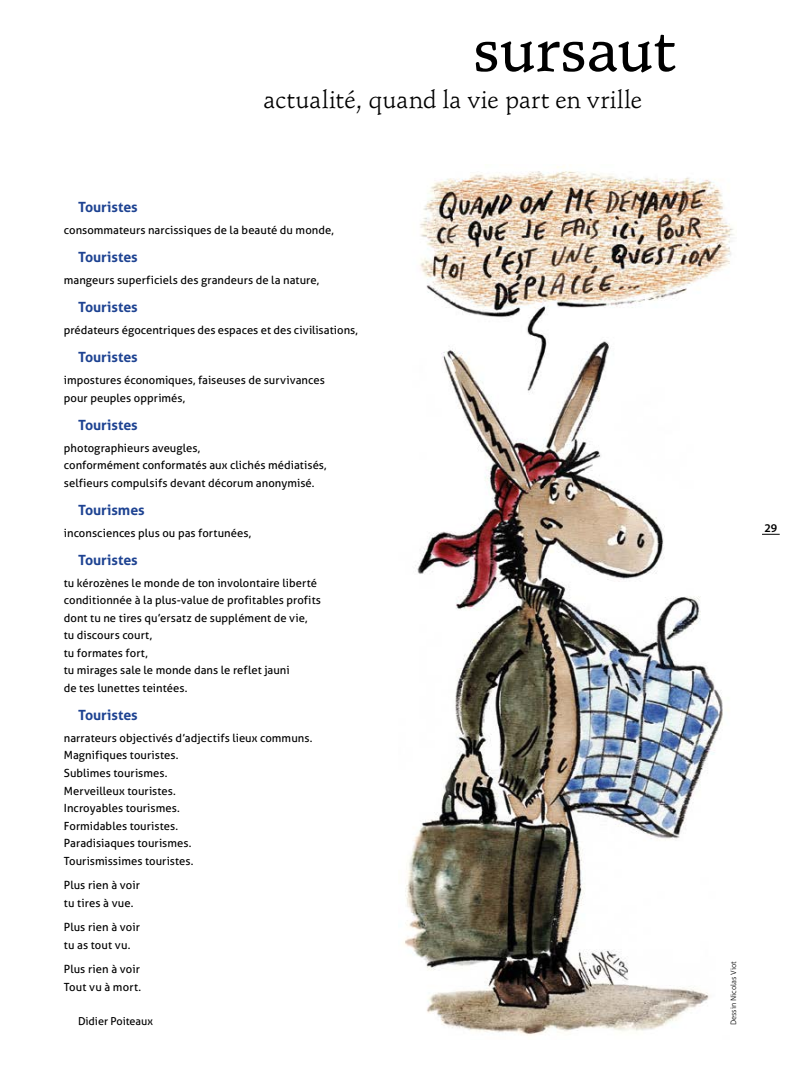
<style>
.page{position:relative;width:798px;height:1081px;background:#fff}
.page>*{position:absolute;margin:0;border:0;box-sizing:border-box;transform-origin:0 0}
.t1{font:500 63.75px "Stempel Schneidler Std";letter-spacing:-.01em;color:#000}
.t2{font:25px "Stempel Schneidler Std";letter-spacing:.01em;color:#000}
.t3{font:700 14.12px "Aller";letter-spacing:-.005em;color:#1e4392}
.t4{font:600 11.88px "Myriad Pro";color:#000}
.t5{font:11.25px/17.5px "Aller";letter-spacing:.005em;color:#000}
.t6{font:10.88px "Aller";letter-spacing:-.005em;color:#000}
.t7{font:300 7.5px "Aller";color:#000}
</style>
<div class="page">
<svg style="left:762px;top:534px;width:17px;height:1px"></svg>
<img style="left:404px;top:166px;width:330px;height:870px">
<h1 class="t1" style="left:472px;top:11px;width:203px">sursaut</h1>
<h2 class="t2" style="left:263px;top:84px;width:380px">actualité, quand la vie part en vrille</h2>
<p class="t3" style="left:78px;top:198px;width:61px">Touristes</p>
<p class="t5" style="left:64px;top:221px;width:271px">consommateurs narcissiques de la beauté du monde,</p>
<p class="t3" style="left:78px;top:248px;width:61px">Touristes</p>
<p class="t5" style="left:64px;top:271px;width:257px">mangeurs superficiels des grandeurs de la nature,</p>
<p class="t3" style="left:78px;top:298px;width:61px">Touristes</p>
<p class="t5" style="left:64px;top:321px;width:295px">prédateurs égocentriques des espaces et des civilisations,</p>
<p class="t3" style="left:78px;top:348px;width:61px">Touristes</p>
<p class="t5" style="left:64px;top:371px;width:262px">impostures économiques, faiseuses de survivances pour peuples opprimés,</p>
<p class="t3" style="left:78px;top:416px;width:61px">Touristes</p>
<p class="t5" style="left:64px;top:439px;width:264px">photographieurs aveugles,<br>conformément conformatés aux clichés médiatisés, selfieurs compulsifs devant décorum anonymisé.</p>
<p class="t3" style="left:78px;top:501px;width:68px">Tourismes</p>
<p class="t5" style="left:64px;top:524px;width:189px">inconsciences plus ou pas fortunées,</p>
<p class="t3" style="left:78px;top:551px;width:61px">Touristes</p>
<p class="t5" style="left:64px;top:574px;width:259px">tu kérozènes le monde de ton involontaire liberté conditionnée à la plus-value de profitables profits dont tu ne tires qu’ersatz de supplément de vie,<br>tu discours court,<br>tu formates fort,<br>tu mirages sale le monde dans le reflet jauni<br>de tes lunettes teintées.</p>
<p class="t3" style="left:78px;top:706px;width:61px">Touristes</p>
<p class="t5" style="left:64px;top:729px;width:250px">narrateurs objectivés d’adjectifs lieux communs.<br>Magnifiques touristes.<br>Sublimes tourismes.<br>Merveilleux touristes.<br>Incroyables tourismes.<br>Formidables touristes.<br>Paradisiaques tourismes.<br>Tourismissimes touristes.</p>
<p class="t5" style="left:64px;top:876px;width:78px">Plus rien à voir tu tires à vue.</p>
<p class="t5" style="left:64px;top:918px;width:78px">Plus rien à voir tu as tout vu.</p>
<p class="t5" style="left:64px;top:960px;width:79px">Plus rien à voir<br>Tout vu à mort.</p>
<p class="t6" style="left:78px;top:1014px;width:76px">Didier Poiteaux</p>
<p class="t4" style="left:764px;top:520px;width:14px">29</p>
<p class="t7" style="left:728px;top:1025px;width:66px;rotate:-90deg">Dessin Nicolas Viot</p>
</div>
